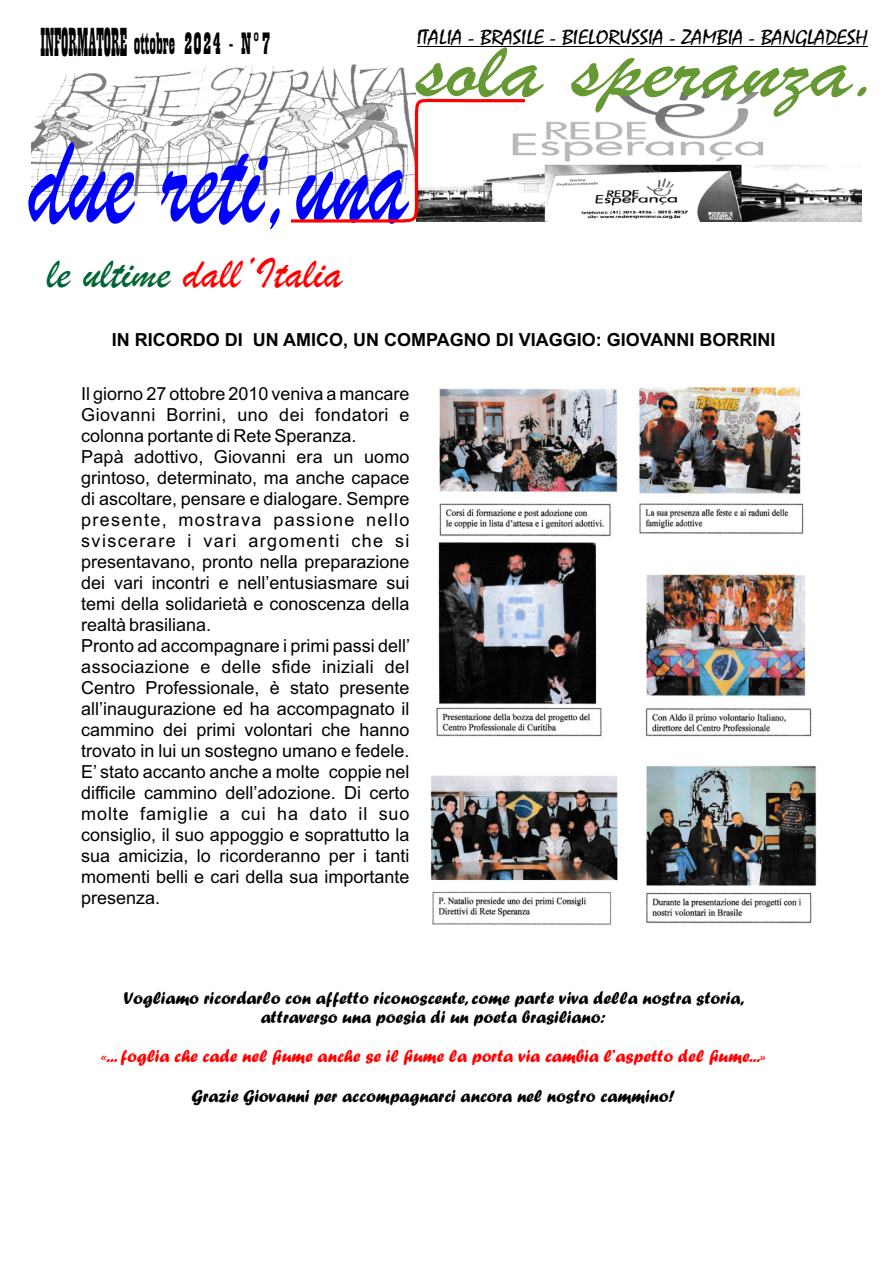
<style>
.page{position:relative;width:893px;height:1263px;background:#fff}
.page>*{position:absolute;margin:0;border:0;box-sizing:border-box;transform-origin:0 0}
.t1{font:138.75px "Brush Script";color:#00f;scale:.7 1}
.t2{font:82.95px "Brush Script";color:#693;scale:1.22 1}
.t3{font:45px "Brush Script";color:#f00}
.t4{font:32.25px "Playbill";color:#000;scale:.83 1}
.t5{font:21px "Mistral";color:#000;scale:1.14 1}
.t6{font:18px/21px "Arial";color:#000}
.t7{font:18px/19.4px "Forte";color:#000;text-align:center}
.t8{font:18px "Forte";color:#f00}
.t9{font:700 18px "Arial";color:#000}
.s1{font-size:42.3px}
.s2{color:#063}
</style>
<div class="page">
<img style="left:32px;top:64px;width:384px;height:133px">
<img style="left:528px;top:92px;width:333px;height:130px">
<svg style="left:288px;top:97px;width:240px;height:126px"></svg>
<hr style="left:417px;top:46px;width:450px;height:1px;background:#000">
<img style="left:430px;top:386px;width:387px;height:541px">
<h3 class="t4" style="left:40px;top:32px;width:279px"><span class="s1">INFORMATORE</span> ottobre 2024 - N°7</h3>
<p class="t5" style="left:417px;top:31px;width:397px">ITALIA - BRASILE - BIELORUSSIA - ZAMBIA - BANGLADESH</p>
<h2 class="t2" style="left:415px;top:46px;width:387px">sola speranza.</h2>
<h1 class="t1" style="left:28px;top:139px;width:544px">due reti,una</h1>
<h3 class="t3" style="left:47px;top:260px;width:297px"><span class="s2">le ultime</span> dall’Italia</h3>
<p class="t9" style="left:112px;top:333px;width:665px">IN RICORDO DI UN AMICO, UN COMPAGNO DI VIAGGIO: GIOVANNI BORRINI</p>
<p class="t6" style="left:81px;top:385px;width:330px">Il giorno 27 ottobre 2010 veniva a mancare Giovanni Borrini, uno dei fondatori e colonna portante di Rete Speranza.<br>Papà adottivo, Giovanni era un uomo grintoso, determinato, ma anche capace di ascoltare, pensare e dialogare. Sempre presente, mostrava passione nello sviscerare i vari argomenti che si presentavano, pronto nella preparazione dei vari incontri e nell’entusiasmare sui temi della solidarietà e conoscenza della realtà brasiliana.<br>Pronto ad accompagnare i primi passi dell’ associazione e delle sfide iniziali del Centro Professionale, è stato presente all’inaugurazione ed ha accompagnato il cammino dei primi volontari che hanno trovato in lui un sostegno umano e fedele.<br>E’ stato accanto anche a molte coppie nel difficile cammino dell’adozione. Di certo molte famiglie a cui ha dato il suo consiglio, il suo appoggio e soprattutto la sua amicizia, lo ricorderanno per i tanti momenti belli e cari della sua importante presenza.</p>
<p class="t7" style="left:124px;top:990px;width:622px">Vogliamo ricordarlo con affetto riconoscente, come parte viva della nostra storia, attraverso una poesia di un poeta brasiliano:</p>
<p class="t8" style="left:101px;top:1050px;width:667px">«... foglia che cade nel fiume anche se il fiume la porta via cambia l’aspetto del fiume...»</p>
<p class="t7" style="left:191px;top:1088px;width:485px">Grazie Giovanni per accompagnarci ancora nel nostro cammino!</p>
</div>
